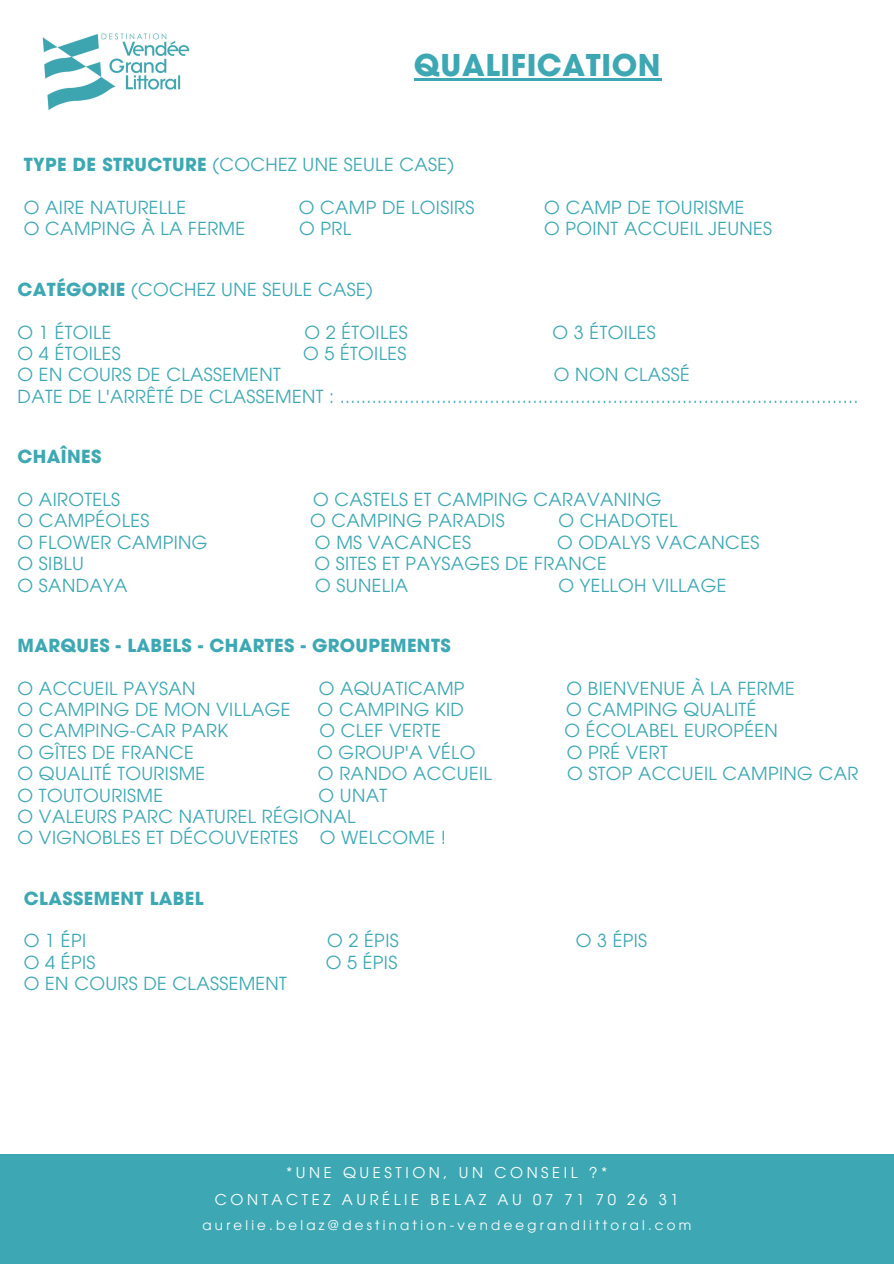
<style>
.page{position:relative;width:894px;height:1264px;background:#fff}
.page>*{position:absolute;margin:0;border:0;box-sizing:border-box;transform-origin:0 0}
.t1{font:700 30px "ITC Avant Garde Pro";letter-spacing:.02em;color:#3da8b3}
.t2{font:18px/21.3px "ITC Avant Garde Pro";letter-spacing:.02em;color:#3da8b3}
.t3{font:700 18px "ITC Avant Garde Pro";letter-spacing:.02em;color:#3da8b3}
.t4{font:14.85px/26.8px "ITC Avant Garde Pro";letter-spacing:.24em;color:#fff;text-align:center}
.t5{font:13.35px "ITC Avant Garde Pro";letter-spacing:.24em;color:#fff}
.s1{font-weight:700}
</style>
<div class="page">
<div style="left:0;top:1154px;width:893px;height:109px;background:#3da8b3"></div>
<hr style="left:414px;top:78px;width:247px;height:3px;background:#3da8b3">
<img style="left:42px;top:33px;width:148px;height:78px">
<p class="t1" style="left:414px;top:54px;width:248px">QUALIFICATION</p>
<p class="t2" style="left:24px;top:156px;width:431px"><span class="s1">TYPE DE STRUCTURE</span> (COCHEZ UNE SEULE CASE)</p>
<h1 class="t2" style="left:24px;top:199px;width:163px">O AIRE NATURELLE</h1>
<h1 class="t2" style="left:298px;top:199px;width:177px">O CAMP DE LOISIRS</h1>
<h1 class="t2" style="left:544px;top:199px;width:202px">O CAMP DE TOURISME</h1>
<h3 class="t2" style="left:24px;top:220px;width:223px">O CAMPING À LA FERME</h3>
<h3 class="t2" style="left:299px;top:220px;width:53px">O PRL</h3>
<h3 class="t2" style="left:544px;top:220px;width:229px">O POINT ACCUEIL JEUNES</h3>
<h3 class="t2" style="left:18px;top:281px;width:356px"><span class="s1">CATÉGORIE</span> (COCHEZ UNE SEULE CASE)</h3>
<h3 class="t2" style="left:18px;top:324px;width:95px">O 1 ÉTOILE</h3>
<h3 class="t2" style="left:304px;top:324px;width:105px">O 2 ÉTOILES</h3>
<h3 class="t2" style="left:552px;top:324px;width:105px">O 3 ÉTOILES</h3>
<p class="t2" style="left:18px;top:345px;width:105px">O 4 ÉTOILES</p>
<p class="t2" style="left:303px;top:345px;width:105px">O 5 ÉTOILES</p>
<p class="t2" style="left:18px;top:366px;width:264px">O EN COURS DE CLASSEMENT</p>
<p class="t2" style="left:18px;top:366px;width:842px;text-indent:536px">O NON CLASSÉ<br>DATE DE L'ARRÊTÉ DE CLASSEMENT : .................................................................................................</p>
<h3 class="t3" style="left:18px;top:450px;width:85px">CHAÎNES</h3>
<h2 class="t2" style="left:18px;top:491px;width:104px">O AIROTELS</h2>
<h2 class="t2" style="left:313px;top:491px;width:350px">O CASTELS ET CAMPING CARAVANING</h2>
<h2 class="t2" style="left:18px;top:512px;width:133px">O CAMPÉOLES</h2>
<h2 class="t2" style="left:310px;top:512px;width:196px">O CAMPING PARADIS</h2>
<h2 class="t2" style="left:558px;top:512px;width:120px">O CHADOTEL</h2>
<h2 class="t2" style="left:18px;top:533px;width:191px">O FLOWER CAMPING</h2>
<h2 class="t2" style="left:315px;top:533px;width:157px">O MS VACANCES</h2>
<h2 class="t2" style="left:557px;top:533px;width:204px">O ODALYS VACANCES</h2>
<h2 class="t2" style="left:18px;top:555px;width:68px">O SIBLU</h2>
<h2 class="t2" style="left:314px;top:555px;width:294px">O SITES ET PAYSAGES DE FRANCE</h2>
<h2 class="t2" style="left:18px;top:576px;width:111px">O SANDAYA</h2>
<h2 class="t2" style="left:315px;top:576px;width:94px">O SUNELIA</h2>
<h2 class="t2" style="left:558px;top:576px;width:169px">O YELLOH VILLAGE</h2>
<h3 class="t3" style="left:18px;top:638px;width:434px">MARQUES - LABELS - CHARTES - GROUPEMENTS</h3>
<h2 class="t2" style="left:18px;top:679px;width:179px">O ACCUEIL PAYSAN</h2>
<h2 class="t2" style="left:319px;top:679px;width:147px">O AQUATICAMP</h2>
<h2 class="t2" style="left:566px;top:679px;width:230px">O BIENVENUE À LA FERME</h2>
<h2 class="t2" style="left:18px;top:701px;width:274px">O CAMPING DE MON VILLAGE</h2>
<h2 class="t2" style="left:317px;top:701px;width:148px">O CAMPING KID</h2>
<h2 class="t2" style="left:566px;top:701px;width:192px">O CAMPING QUALITÉ</h2>
<h2 class="t2" style="left:18px;top:722px;width:212px">O CAMPING-CAR PARK</h2>
<h2 class="t2" style="left:319px;top:722px;width:123px">O CLEF VERTE</h2>
<h2 class="t2" style="left:564px;top:722px;width:215px">O ÉCOLABEL EUROPÉEN</h2>
<h2 class="t2" style="left:18px;top:743px;width:178px">O GÎTES DE FRANCE</h2>
<h2 class="t2" style="left:317px;top:743px;width:160px">O GROUP'A VÉLO</h2>
<h2 class="t2" style="left:566px;top:743px;width:102px">O PRÉ VERT</h2>
<h2 class="t2" style="left:18px;top:765px;width:189px">O QUALITÉ TOURISME</h2>
<h2 class="t2" style="left:318px;top:765px;width:175px">O RANDO ACCUEIL</h2>
<h2 class="t2" style="left:567px;top:765px;width:293px">O STOP ACCUEIL CAMPING CAR</h2>
<h2 class="t2" style="left:18px;top:786px;width:147px">O TOUTOURISME</h2>
<h2 class="t2" style="left:18px;top:786px;width:371px;text-indent:301px">O UNAT<br>O VALEURS PARC NATUREL RÉGIONAL<br>O VIGNOBLES ET DÉCOUVERTES</h2>
<h3 class="t2" style="left:320px;top:829px;width:128px">O WELCOME !</h3>
<h2 class="t3" style="left:24px;top:891px;width:181px">CLASSEMENT LABEL</h2>
<h3 class="t2" style="left:24px;top:932px;width:64px">O 1 ÉPI</h3>
<h3 class="t2" style="left:327px;top:932px;width:73px">O 2 ÉPIS</h3>
<h3 class="t2" style="left:575px;top:932px;width:73px">O 3 ÉPIS</h3>
<h3 class="t2" style="left:24px;top:953px;width:73px">O 4 ÉPIS</h3>
<h3 class="t2" style="left:326px;top:953px;width:73px">O 5 ÉPIS</h3>
<h3 class="t2" style="left:24px;top:975px;width:264px">O EN COURS DE CLASSEMENT</h3>
<p class="t4" style="left:215px;top:1160px;width:465px">*UNE QUESTION, UN CONSEIL ?*<br>CONTACTEZ AURÉLIE BELAZ AU 07 71 70 26 31</p>
<p class="t5" style="left:202px;top:1220px;width:490px">aurelie.belaz@destination-vendeegrandlittoral.com</p>
</div>
